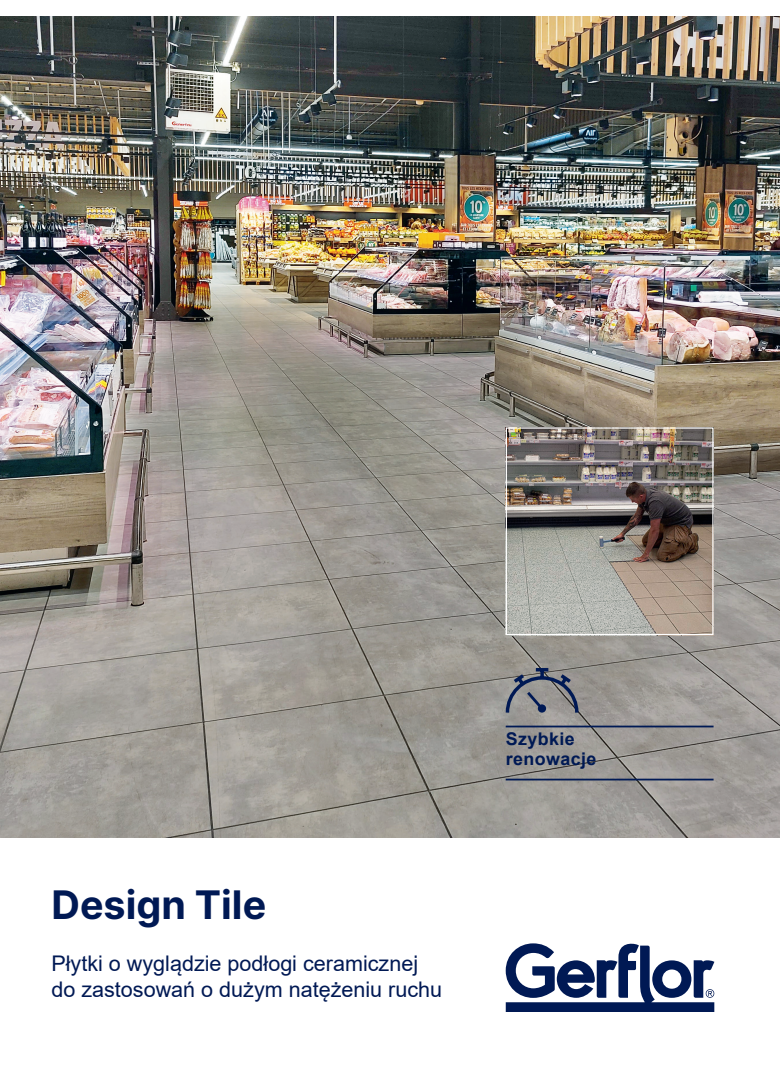
<style>
.page{position:relative;width:780px;height:1088px;background:#fff}
.page>*{position:absolute;margin:0;border:0;box-sizing:border-box;transform-origin:0 0}
.t1{font:700 39.38px "Inter";color:#001954}
.t2{font:21.5px/25.9px "Arial";color:#001954}
.t3{font:700 17.5px/20px "Arial";letter-spacing:.025em;color:#001954}
</style>
<div class="page">
<img style="left:0;top:17px;width:780px;height:821px">
<svg style="left:505px;top:943px;width:209px;height:69px"></svg>
<hr style="left:505px;top:725px;width:208px;height:2px;background:#001954">
<hr style="left:505px;top:779px;width:208px;height:1px;background:#001954">
<svg style="left:504px;top:666px;width:76px;height:50px;background:#7e8086"></svg>
<img style="left:507px;top:429px;width:204px;height:204px">
<div style="left:505px;top:427px;width:208px;height:208px;border:1px solid #fff"></div>
<p class="t1" style="left:51px;top:876px;width:216px">Design Tile</p>
<p class="t2" style="left:51px;top:950px;width:392px">Płytki o wyglądzie podłogi ceramicznej do zastosowań o dużym natężeniu ruchu</p>
<p class="t3" style="left:505px;top:729px;width:92px">Szybkie renowacje</p>
</div>
